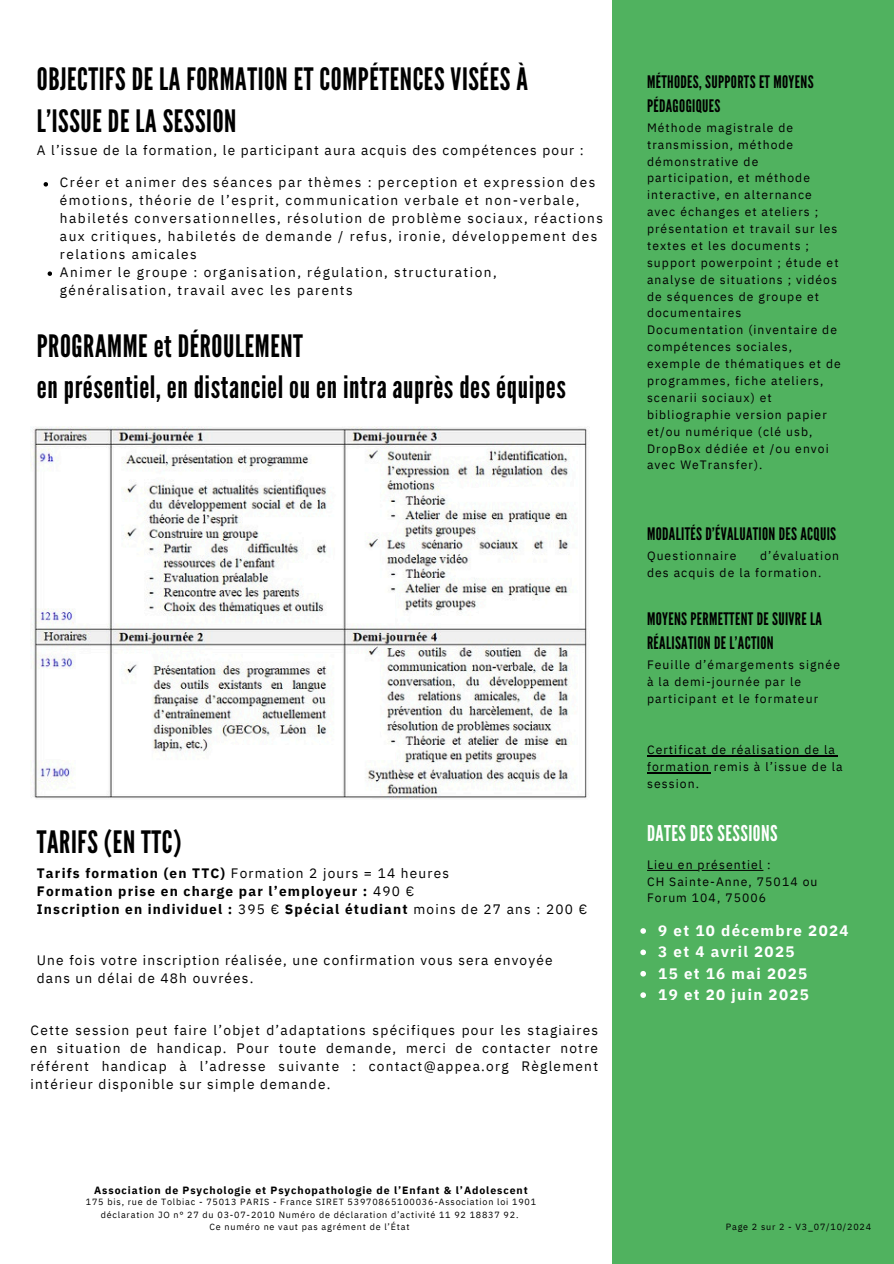
<style>
.page{position:relative;width:894px;height:1264px;background:#fff}
.page>*{position:absolute;margin:0;border:0;box-sizing:border-box;transform-origin:0 0}
.t1{font:30.75px/41.7px "League Gothic";letter-spacing:.02em;color:#000}
.t2{font:21.75px "League Gothic";letter-spacing:.02em;color:#fff}
.t3{font:17.25px/23.7px "League Gothic";letter-spacing:.02em;color:#000}
.t4{font:700 15.15px "IBM Plex Sans";letter-spacing:.09em;color:#fff}
.t5{font:13.65px/18px "IBM Plex Sans";letter-spacing:.11em;color:#000}
.t6{font:700 13.65px/18px "IBM Plex Sans";letter-spacing:.09em;color:#000}
.t7{font:13.65px/18px "IBM Plex Sans";letter-spacing:.09em;color:#000}
.t8{font:13.65px "IBM Plex Sans";letter-spacing:.085em;color:#000}
.t9{font:12.15px/16.8px "IBM Plex Sans";letter-spacing:.09em;color:#000}
.t10{font:700 10.5px "IBM Plex Sans";letter-spacing:.09em;color:#000}
.t11{font:9px/12.3px "IBM Plex Sans";letter-spacing:.09em;color:#000;text-align:center}
.s1{font-weight:400}
</style>
<div class="page">
<div style="left:612px;top:0;width:281px;height:1263px;background:#50b25f"></div>
<img style="left:31px;top:427px;width:556px;height:372px">
<svg style="left:44px;top:182px;width:4px;height:4px"></svg>
<svg style="left:48px;top:271px;width:4px;height:5px"></svg>
<hr style="left:647px;top:755px;width:189px;height:1px;background:#000">
<svg style="left:647px;top:869px;width:116px;height:1px"></svg>
<hr style="left:647px;top:772px;width:63px;height:1px;background:#000">
<svg style="left:640px;top:928px;width:5px;height:5px"></svg>
<svg style="left:640px;top:949px;width:5px;height:6px"></svg>
<svg style="left:640px;top:971px;width:5px;height:5px"></svg>
<svg style="left:640px;top:992px;width:5px;height:5px"></svg>
<h1 class="t1" style="left:37px;top:59px;width:492px">OBJECTIFS DE LA FORMATION ET COMPÉTENCES VISÉES À<br>L’ISSUE DE LA SESSION</h1>
<h1 class="t8" style="left:37px;top:141px;width:548px">A l’issue de la formation, le participant aura acquis des compétences pour :</h1>
<p class="t5" style="left:60px;top:173px;width:544px">Créer et animer des séances par thèmes : perception et expression des émotions, théorie de l’esprit, communication verbale et non-verbale, habiletés conversationnelles, résolution de problème sociaux, réactions aux critiques, habiletés de demande / refus, ironie, développement des relations amicales<br>Animer le groupe : organisation, régulation, structuration, généralisation, travail avec les parents</p>
<p class="t1" style="left:37px;top:325px;width:530px">PROGRAMME et DÉROULEMENT<br>en présentiel, en distanciel ou en intra auprès des équipes</p>
<h4 class="t1" style="left:37px;top:821px;width:146px">TARIFS (EN TTC)</h4>
<h4 class="t6" style="left:37px;top:863px;width:551px">Tarifs formation (en TTC) <span class="s1">Formation 2 jours = 14 heures<br></span>Formation prise en charge par l’employeur : <span class="s1">490 €<br></span>Inscription en individuel : <span class="s1">395 €</span> Spécial étudiant <span class="s1">moins de 27 ans : 200 €</span></h4>
<h5 class="t7" style="left:37px;top:951px;width:517px">Une fois votre inscription réalisée, une confirmation vous sera envoyée dans un délai de 48h ouvrées.</h5>
<h5 class="t5" style="left:31px;top:1020px;width:569px;text-align:justify">Cette session peut faire l’objet d’adaptations spécifiques pour les stagiaires en situation de handicap. Pour toute demande, merci de contacter notre référent handicap à l’adresse suivante : contact@appea.org Règlement intérieur disponible sur simple demande.</h5>
<h3 class="t3" style="left:646px;top:70px;width:168px">MÉTHODES, SUPPORTS ET MOYENS<br>PÉDAGOGIQUES</h3>
<h3 class="t9" style="left:646px;top:119px;width:195px">Méthode magistrale de transmission, méthode démonstrative de participation, et méthode interactive, en alternance avec échanges et ateliers ; présentation et travail sur les textes et les documents ; support powerpoint ; étude et analyse de situations ; vidéos de séquences de groupe et documentaires<br>Documentation (inventaire de compétences sociales, exemple de thématiques et de programmes, fiche ateliers, scenarii sociaux) et bibliographie version papier et/ou numérique (clé usb,<br>DropBox dédiée et /ou envoi avec WeTransfer).</h3>
<h3 class="t3" style="left:646px;top:522px;width:191px">MODALITÉS D’ÉVALUATION DES ACQUIS</h3>
<h3 class="t9" style="left:646px;top:547px;width:91px">Questionnaire</h3>
<h3 class="t9" style="left:646px;top:547px;width:193px;text-indent:113px">d’évaluation des acquis de la formation.</h3>
<h3 class="t3" style="left:646px;top:607px;width:176px">MOYENS PERMETTENT DE SUIVRE LA<br>RÉALISATION DE L’ACTION</h3>
<h3 class="t9" style="left:646px;top:656px;width:194px">Feuille d’émargements signée à la demi-journée par le participant et le formateur</h3>
<p class="t9" style="left:647px;top:741px;width:197px">Certificat de réalisation de la formation remis à l’issue de la session.</p>
<h5 class="t2" style="left:646px;top:820px;width:132px">DATES DES SESSIONS</h5>
<p class="t9" style="left:647px;top:855px;width:172px">Lieu en présentiel :<br>CH Sainte-Anne, 75014 ou<br>Forum 104, 75006</p>
<h5 class="t4" style="left:658px;top:920px;width:192px">9 et 10 décembre 2024</h5>
<h2 class="t4" style="left:658px;top:941px;width:138px">3 et 4 avril 2025</h2>
<h5 class="t4" style="left:658px;top:963px;width:151px">15 et 16 mai 2025</h5>
<p class="t4" style="left:658px;top:984px;width:152px">19 et 20 juin 2025</p>
<p class="t10" style="left:94px;top:1183px;width:435px">Association de Psychologie et Psychopathologie de l’Enfant &amp; l’Adolescent</p>
<p class="t11" style="left:86px;top:1195px;width:451px">175 bis, rue de Tolbiac - 75013 PARIS - France SIRET 53970865100036-Association loi 1901 déclaration JO n° 27 du 03-07-2010 Numéro de déclaration d’activité 11 92 18837 92.</p>
<p class="t11" style="left:209px;top:1220px;width:201px">Ce numéro ne vaut pas agrément de l’État</p>
<p class="t11" style="left:725px;top:1220px;width:147px">Page 2 sur 2 - V3_07/10/2024</p>
</div>
